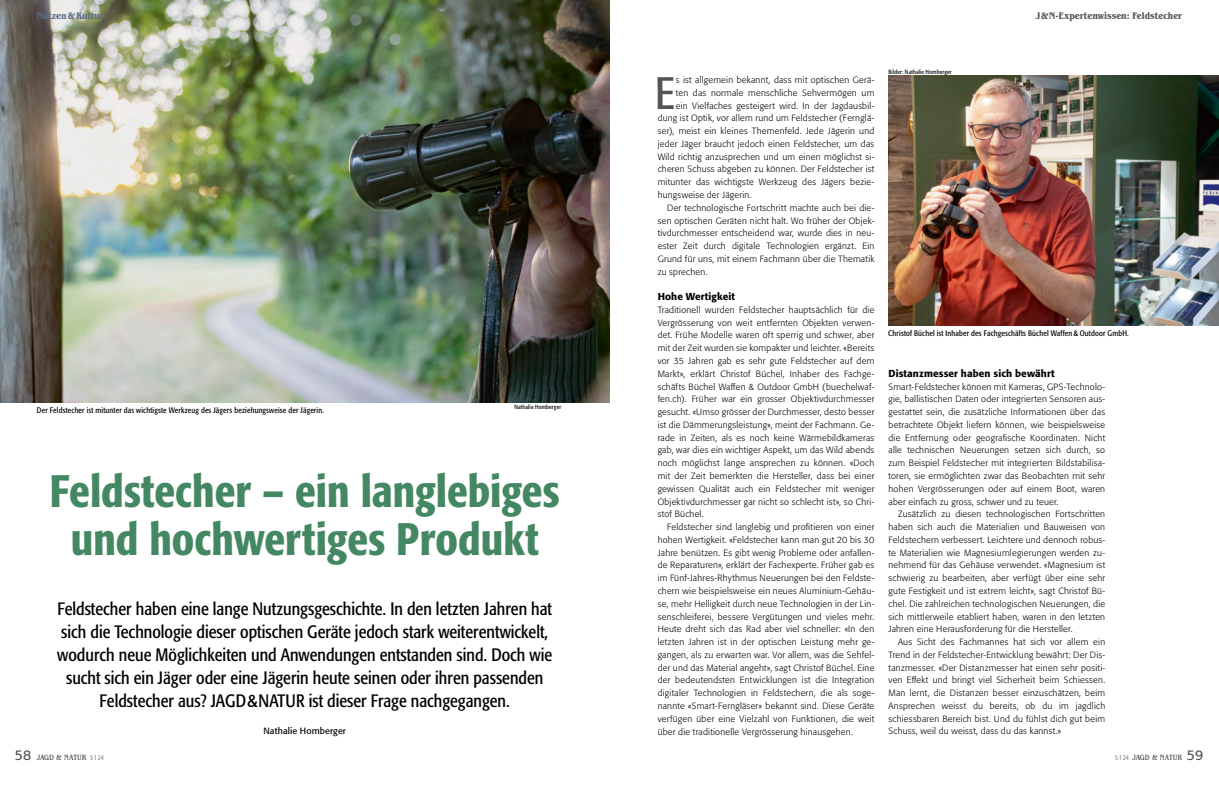
<style>
.page{position:relative;width:1219px;height:794px;background:#fff}
.page>*{position:absolute;margin:0;border:0;box-sizing:border-box;transform-origin:0 0}
.t1{font:500 condensed 45px/48px "Formata";color:#438763;text-align:center}
.t2{font:condensed 45px "Formata";color:#555554}
.t3{font:condensed 17.8px/23px "Formata";color:#000;text-align:center}
.t4{font:500 10px "Formata";letter-spacing:.01em;color:#000}
.t5{font:700 condensed 10px "Benguiat Std";color:#555554}
.t6{font:700 condensed 10px "Benguiat Std";color:#5c6c89}
.t7{font:300 9px "Formata";letter-spacing:.03em;color:#000}
.t8{font:9px "Formata";letter-spacing:.01em;color:#000}
.t9{font:condensed 8px "Formata";letter-spacing:.02em;color:#000}
.t10{font:500 condensed 8px "Benguiat Std";color:#555554}
.t11{font:condensed 6px "Formata";letter-spacing:.02em;color:#000}
.s1{font-family:"Formata";font-weight:400;font-stretch:normal;font-size:14px}
.s2{font-family:"Formata";font-weight:300;font-size:7px}
</style>
<div class="page">
<img style="left:0;top:0;width:609px;height:402px">
<img style="left:888px;top:76px;width:331px;height:250px">
<p class="t6" style="left:37px;top:10px;width:68px">Nutzen&amp;Kultur</p>
<p class="t9" style="left:37px;top:405px;width:289px">Der Feldstecher ist mitunter das wichtigste Werkzeug des Jägers beziehungsweise der Jägerin.</p>
<p class="t11" style="left:514px;top:403px;width:48px">Nathalie Homberger</p>
<p class="t1" style="left:50px;top:466px;width:512px">Feldstecher – ein langlebiges und hochwertiges Produkt</p>
<p class="t3" style="left:57px;top:597px;width:496px">Feldstecher haben eine lange Nutzungsgeschichte. In den letzten Jahren hat sich die Technologie dieser optischen Geräte jedoch stark weiterentwickelt, wodurch neue Möglichkeiten und Anwendungen entstanden sind. Doch wie sucht sich ein Jäger oder eine Jägerin heute seinen oder ihren passenden Feldstecher aus? JAGD&amp;NATUR ist dieser Frage nachgegangen.</p>
<p class="t8" style="left:263px;top:725px;width:84px">Nathalie Homberger</p>
<p class="t5" style="left:1036px;top:10px;width:148px">J&amp;N-Expertenwissen: Feldstecher</p>
<p class="t2" style="left:655px;top:66px;width:21px">E</p>
<p class="t7" style="left:676px;top:75px;width:200px">s ist allgemein bekannt, dass mit optischen Gerä-</p>
<p class="t7" style="left:676px;top:87px;width:200px">ten das normale menschliche Sehvermögen um</p>
<p class="t7" style="left:676px;top:100px;width:200px">ein Vielfaches gesteigert wird. In der Jagdausbil-</p>
<p class="t7" style="left:658px;top:113px;width:218px">dung ist Optik, vor allem rund um Feldstecher (Fernglä-</p>
<p class="t7" style="left:658px;top:126px;width:218px">ser), meist ein kleines Themenfeld. Jede Jägerin und</p>
<p class="t7" style="left:658px;top:138px;width:218px">jeder Jäger braucht jedoch einen Feldstecher, um das</p>
<p class="t7" style="left:658px;top:151px;width:218px">Wild richtig anzusprechen und um einen möglichst si-</p>
<p class="t7" style="left:658px;top:164px;width:218px">cheren Schuss abgeben zu können. Der Feldstecher ist</p>
<p class="t7" style="left:658px;top:177px;width:218px">mitunter das wichtigste Werkzeug des Jägers bezie-</p>
<p class="t7" style="left:658px;top:189px;width:95px">hungsweise der Jägerin.</p>
<p class="t7" style="left:667px;top:202px;width:209px">Der technologische Fortschritt machte auch bei die-</p>
<p class="t7" style="left:658px;top:215px;width:218px">sen optischen Geräten nicht halt. Wo früher der Objek-</p>
<p class="t7" style="left:658px;top:228px;width:218px">tivdurchmesser entscheidend war, wurde dies in neu-</p>
<p class="t7" style="left:658px;top:241px;width:218px">ester Zeit durch digitale Technologien ergänzt. Ein</p>
<p class="t7" style="left:658px;top:253px;width:218px">Grund für uns, mit einem Fachmann über die Thematik</p>
<p class="t7" style="left:658px;top:266px;width:51px">zu sprechen.</p>
<p class="t4" style="left:658px;top:290px;width:79px">Hohe Wertigkeit</p>
<p class="t7" style="left:658px;top:304px;width:218px">Traditionell wurden Feldstecher hauptsächlich für die</p>
<p class="t7" style="left:658px;top:317px;width:218px">Vergrösserung von weit entfernten Objekten verwen-</p>
<p class="t7" style="left:658px;top:330px;width:218px">det. Frühe Modelle waren oft sperrig und schwer, aber</p>
<p class="t7" style="left:658px;top:343px;width:218px">mit der Zeit wurden sie kompakter und leichter. «Bereits</p>
<p class="t7" style="left:658px;top:355px;width:218px">vor 35 Jahren gab es sehr gute Feldstecher auf dem</p>
<p class="t7" style="left:658px;top:368px;width:218px">Markt», erklärt Christof Büchel, Inhaber des Fachge-</p>
<p class="t7" style="left:658px;top:381px;width:218px">schäfts Büchel Waffen &amp; Outdoor GmbH (buechelwaf-</p>
<p class="t7" style="left:658px;top:394px;width:218px">fen.ch). Früher war ein grosser Objektivdurchmesser</p>
<p class="t7" style="left:658px;top:407px;width:218px">gesucht. «Umso grösser der Durchmesser, desto besser</p>
<p class="t7" style="left:658px;top:419px;width:218px">ist die Dämmerungsleistung», meint der Fachmann. Ge-</p>
<p class="t7" style="left:658px;top:432px;width:218px">rade in Zeiten, als es noch keine Wärmebildkameras</p>
<p class="t7" style="left:658px;top:445px;width:218px">gab, war dies ein wichtiger Aspekt, um das Wild abends</p>
<p class="t7" style="left:658px;top:458px;width:218px">noch möglichst lange ansprechen zu können. «Doch</p>
<p class="t7" style="left:658px;top:470px;width:218px">mit der Zeit bemerkten die Hersteller, dass bei einer</p>
<p class="t7" style="left:658px;top:483px;width:218px">gewissen Qualität auch ein Feldstecher mit weniger</p>
<p class="t7" style="left:658px;top:496px;width:218px">Objektivdurchmesser gar nicht so schlecht ist», so Chri-</p>
<p class="t7" style="left:658px;top:509px;width:47px">stof Büchel.</p>
<p class="t7" style="left:667px;top:521px;width:209px">Feldstecher sind langlebig und profitieren von einer</p>
<p class="t7" style="left:658px;top:534px;width:218px">hohen Wertigkeit. «Feldstecher kann man gut 20 bis 30</p>
<p class="t7" style="left:658px;top:547px;width:218px">Jahre benützen. Es gibt wenig Probleme oder anfallen-</p>
<p class="t7" style="left:658px;top:560px;width:218px">de Reparaturen», erklärt der Fachexperte. Früher gab es</p>
<p class="t7" style="left:658px;top:573px;width:218px">im Fünf-Jahres-Rhythmus Neuerungen bei den Feldste-</p>
<p class="t7" style="left:658px;top:585px;width:218px">chern wie beispielsweise ein neues Aluminium-Gehäu-</p>
<p class="t7" style="left:658px;top:598px;width:218px">se, mehr Helligkeit durch neue Technologien in der Lin-</p>
<p class="t7" style="left:658px;top:611px;width:218px">senschleiferei, bessere Vergütungen und vieles mehr.</p>
<p class="t7" style="left:658px;top:624px;width:218px">Heute dreht sich das Rad aber viel schneller: «In den</p>
<p class="t7" style="left:658px;top:636px;width:218px">letzten Jahren ist in der optischen Leistung mehr ge-</p>
<p class="t7" style="left:658px;top:649px;width:218px">gangen, als zu erwarten war. Vor allem, was die Sehfel-</p>
<p class="t7" style="left:658px;top:662px;width:218px">der und das Material angeht», sagt Christof Büchel. Eine</p>
<p class="t7" style="left:658px;top:675px;width:218px">der bedeutendsten Entwicklungen ist die Integration</p>
<p class="t7" style="left:658px;top:687px;width:218px">digitaler Technologien in Feldstechern, die als soge-</p>
<p class="t7" style="left:658px;top:700px;width:218px">nannte «Smart-Ferngläser» bekannt sind. Diese Geräte</p>
<p class="t7" style="left:658px;top:713px;width:218px">verfügen über eine Vielzahl von Funktionen, die weit</p>
<p class="t7" style="left:658px;top:726px;width:197px">über die traditionelle Vergrösserung hinausgehen.</p>
<p class="t11" style="left:888px;top:68px;width:65px">Bilder: Nathalie Homberger</p>
<p class="t9" style="left:888px;top:328px;width:242px">Christof Büchel ist Inhaber des Fachgeschäfts Büchel Waffen &amp; Outdoor GmbH.</p>
<p class="t4" style="left:888px;top:367px;width:168px">Distanzmesser haben sich bewährt</p>
<p class="t7" style="left:888px;top:381px;width:218px">Smart-Feldstecher können mit Kameras, GPS-Technolo-</p>
<p class="t7" style="left:888px;top:394px;width:218px">gie, ballistischen Daten oder integrierten Sensoren aus-</p>
<p class="t7" style="left:888px;top:407px;width:218px">gestattet sein, die zusätzliche Informationen über das</p>
<p class="t7" style="left:888px;top:419px;width:218px">betrachtete Objekt liefern können, wie beispielsweise</p>
<p class="t7" style="left:888px;top:432px;width:218px">die Entfernung oder geografische Koordinaten. Nicht</p>
<p class="t7" style="left:888px;top:445px;width:218px">alle technischen Neuerungen setzen sich durch, so</p>
<p class="t7" style="left:888px;top:458px;width:218px">zum Beispiel Feldstecher mit integrierten Bildstabilisa-</p>
<p class="t7" style="left:888px;top:470px;width:218px">toren, sie ermöglichten zwar das Beobachten mit sehr</p>
<p class="t7" style="left:888px;top:483px;width:218px">hohen Vergrösserungen oder auf einem Boot, waren</p>
<p class="t7" style="left:888px;top:496px;width:171px">aber einfach zu gross, schwer und zu teuer.</p>
<p class="t7" style="left:898px;top:509px;width:209px">Zusätzlich zu diesen technologischen Fortschritten</p>
<p class="t7" style="left:888px;top:521px;width:218px">haben sich auch die Materialien und Bauweisen von</p>
<p class="t7" style="left:888px;top:534px;width:218px">Feldstechern verbessert. Leichtere und dennoch robus-</p>
<p class="t7" style="left:888px;top:547px;width:218px">te Materialien wie Magnesiumlegierungen werden zu-</p>
<p class="t7" style="left:888px;top:560px;width:218px">nehmend für das Gehäuse verwendet. «Magnesium ist</p>
<p class="t7" style="left:888px;top:573px;width:218px">schwierig zu bearbeiten, aber verfügt über eine sehr</p>
<p class="t7" style="left:888px;top:585px;width:218px">gute Festigkeit und ist extrem leicht», sagt Christof Bü-</p>
<p class="t7" style="left:888px;top:598px;width:218px">chel. Die zahlreichen technologischen Neuerungen, die</p>
<p class="t7" style="left:888px;top:611px;width:218px">sich mittlerweile etabliert haben, waren in den letzten</p>
<p class="t7" style="left:888px;top:624px;width:186px">Jahren eine Herausforderung für die Hersteller.</p>
<p class="t7" style="left:898px;top:636px;width:209px">Aus Sicht des Fachmannes hat sich vor allem ein</p>
<p class="t7" style="left:888px;top:649px;width:218px">Trend in der Feldstecher-Entwicklung bewährt: Der Dis-</p>
<p class="t7" style="left:888px;top:662px;width:218px">tanzmesser. «Der Distanzmesser hat einen sehr positi-</p>
<p class="t7" style="left:888px;top:675px;width:218px">ven Effekt und bringt viel Sicherheit beim Schiessen.</p>
<p class="t7" style="left:888px;top:687px;width:218px">Man lernt, die Distanzen besser einzuschätzen, beim</p>
<p class="t7" style="left:888px;top:700px;width:218px">Ansprechen weisst du bereits, ob du im jagdlich</p>
<p class="t7" style="left:888px;top:713px;width:218px">schiessbaren Bereich bist. Und du fühlst dich gut beim</p>
<p class="t7" style="left:888px;top:726px;width:174px">Schuss, weil du weisst, dass du das kannst.»</p>
<p class="t10" style="left:15px;top:753px;width:90px"><span class="s1">58</span> JAGD &amp; NATUR <span class="s2">5 l 24</span></p>
<p class="t10" style="left:1115px;top:753px;width:90px"><span class="s2">5 l 24</span> JAGD &amp; NATUR <span class="s1">59</span></p>
</div>
